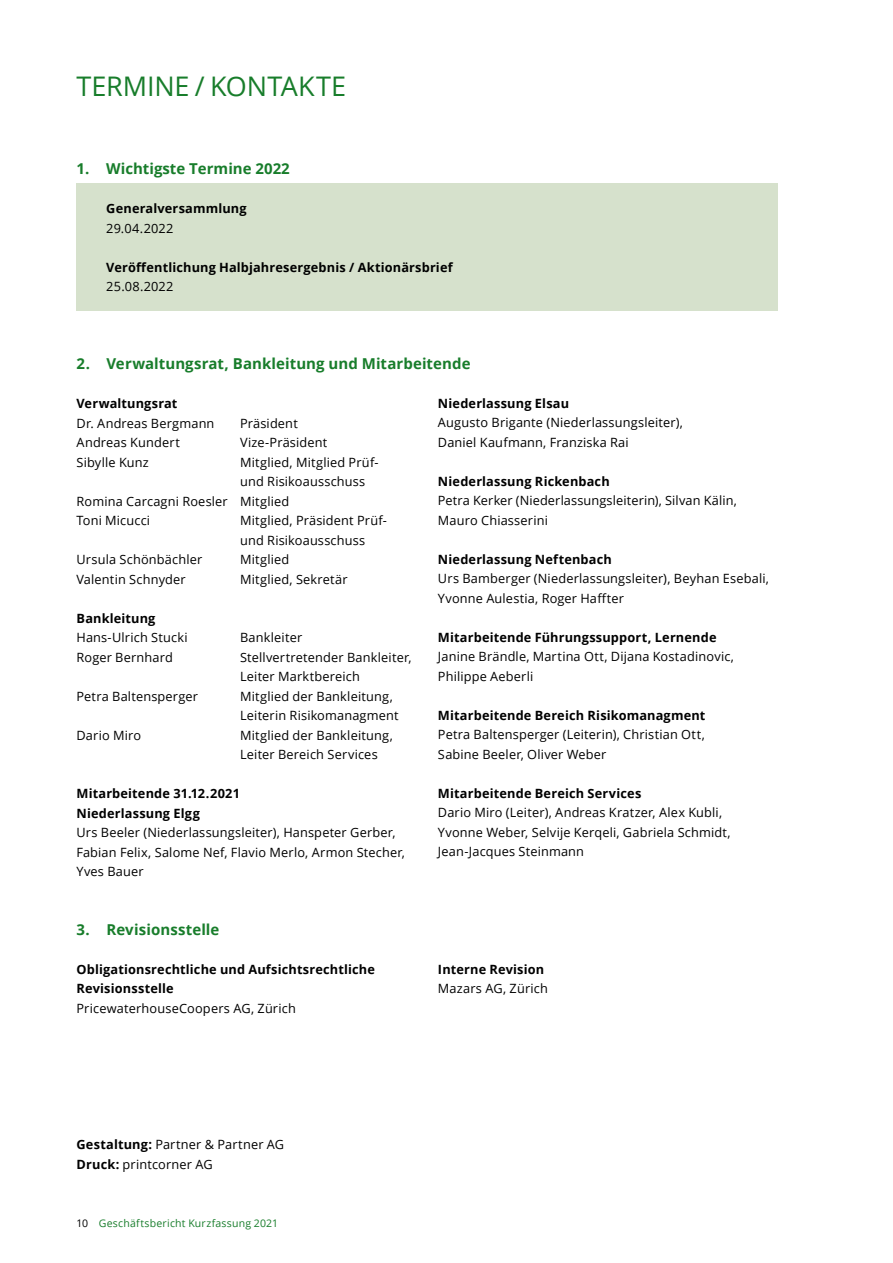
<style>
.page{position:relative;width:893px;height:1263px;background:#fff}
.page>*{position:absolute;margin:0;border:0;box-sizing:border-box;transform-origin:0 0}
.t1{font:27px "Open Sans";letter-spacing:-.005em;color:#187d2b}
.t2{font:700 15px "Open Sans";letter-spacing:.005em;color:#187d2b}
.t3{font:12.75px/19.5px "Open Sans";letter-spacing:.015em;color:#000}
.t4{font:700 12.75px/19.5px "Open Sans";letter-spacing:.015em;color:#000}
.t5{font:10.5px "Open Sans";letter-spacing:.02em;color:#187d2b}
.s1{font-weight:700}
.s2{color:#000}
</style>
<div class="page">
<div style="left:77px;top:183px;width:701px;height:128px;background:#d6e1cc"></div>
<h1 class="t1" style="left:77px;top:68px;width:271px">TERMINE / KONTAKTE</h1>
<p class="t2" style="left:77px;top:158px;width:215px">1. Wichtigste Termine 2022</p>
<p class="t4" style="left:106px;top:198px;width:142px">Generalversammlung</p>
<p class="t3" style="left:106px;top:218px;width:69px">29.04.2022</p>
<p class="t4" style="left:106px;top:257px;width:348px">Veröffentlichung Halbjahresergebnis / Aktionärsbrief</p>
<p class="t3" style="left:106px;top:276px;width:69px">25.08.2022</p>
<p class="t2" style="left:77px;top:353px;width:396px">2. Verwaltungsrat, Bankleitung und Mitarbeitende</p>
<p class="t4" style="left:77px;top:393px;width:102px">Verwaltungsrat</p>
<p class="t3" style="left:77px;top:413px;width:139px">Dr. Andreas Bergmann</p>
<p class="t3" style="left:240px;top:413px;width:59px">Präsident</p>
<p class="t3" style="left:77px;top:432px;width:105px">Andreas Kundert</p>
<p class="t3" style="left:240px;top:432px;width:89px">Vize-Präsident</p>
<p class="t3" style="left:77px;top:452px;width:74px">Sibylle Kunz</p>
<p class="t3" style="left:240px;top:452px;width:140px">Mitglied, Mitglied Prüf-</p>
<p class="t3" style="left:240px;top:471px;width:127px">und Risikoausschuss</p>
<p class="t3" style="left:77px;top:491px;width:214px">Romina Carcagni Roesler Mitglied</p>
<p class="t3" style="left:77px;top:510px;width:75px">Toni Micucci</p>
<p class="t3" style="left:240px;top:510px;width:148px">Mitglied, Präsident Prüf&shy;und Risikoausschuss</p>
<p class="t3" style="left:77px;top:549px;width:127px">Ursula Schönbächler</p>
<p class="t3" style="left:240px;top:549px;width:51px">Mitglied</p>
<p class="t3" style="left:77px;top:569px;width:111px">Valentin Schnyder</p>
<p class="t3" style="left:240px;top:569px;width:109px">Mitglied, Sekretär</p>
<p class="t4" style="left:77px;top:608px;width:80px">Bankleitung</p>
<p class="t3" style="left:77px;top:627px;width:113px">Hans-Ulrich Stucki</p>
<p class="t3" style="left:240px;top:627px;width:64px">Bankleiter</p>
<p class="t3" style="left:77px;top:647px;width:98px">Roger Bernhard</p>
<p class="t3" style="left:240px;top:647px;width:173px">Stellvertretender Bankleiter,<br>Leiter Marktbereich</p>
<p class="t3" style="left:77px;top:686px;width:123px">Petra Baltensperger</p>
<p class="t3" style="left:240px;top:686px;width:160px">Mitglied der Bankleitung,<br>Leiterin Risikomanagment</p>
<p class="t3" style="left:77px;top:725px;width:66px">Dario Miro</p>
<p class="t3" style="left:240px;top:725px;width:154px">Mitglied der Bankleitung,<br>Leiter Bereich Services</p>
<p class="t4" style="left:77px;top:783px;width:165px">Mitarbeitende 31.12.2021<br>Niederlassung Elgg</p>
<p class="t3" style="left:77px;top:822px;width:330px">Urs Beeler (Niederlassungsleiter), Hanspeter Gerber,<br>Fabian Felix, Salome Nef, Flavio Merlo, Armon Stecher,<br>Yves Bauer</p>
<p class="t4" style="left:438px;top:393px;width:133px">Niederlassung Elsau</p>
<p class="t3" style="left:438px;top:413px;width:247px">Augusto Brigante (Niederlassungsleiter),<br>Daniel Kaufmann, Franziska Rai</p>
<p class="t4" style="left:438px;top:471px;width:173px">Niederlassung Rickenbach</p>
<p class="t3" style="left:438px;top:491px;width:300px">Petra Kerker (Niederlassungsleiterin), Silvan Kälin,<br>Mauro Chiasserini</p>
<p class="t4" style="left:438px;top:549px;width:175px">Niederlassung Neftenbach</p>
<p class="t3" style="left:438px;top:569px;width:333px">Urs Bamberger (Niederlassungsleiter), Beyhan Esebali,<br>Yvonne Aulestia, Roger Haffter</p>
<p class="t4" style="left:438px;top:627px;width:280px">Mitarbeitende Führungssupport, Lernende</p>
<p class="t3" style="left:438px;top:647px;width:298px">Janine Brändle, Martina Ott, Dijana Kostadinovic,<br>Philippe Aeberli</p>
<p class="t4" style="left:438px;top:705px;width:269px">Mitarbeitende Bereich Risikomanagment</p>
<p class="t3" style="left:438px;top:725px;width:268px">Petra Baltensperger (Leiterin), Christian Ott,<br>Sabine Beeler, Oliver Weber</p>
<p class="t4" style="left:438px;top:783px;width:205px">Mitarbeitende Bereich Services</p>
<p class="t3" style="left:438px;top:803px;width:294px">Dario Miro (Leiter), Andreas Kratzer, Alex Kubli,<br>Yvonne Weber, Selvije Kerqeli, Gabriela Schmidt,<br>Jean-Jacques Steinmann</p>
<p class="t2" style="left:77px;top:919px;width:144px">3. Revisionsstelle</p>
<p class="t4" style="left:77px;top:959px;width:300px">Obligationsrechtliche und Aufsichtsrechtliche<br>Revisionsstelle</p>
<p class="t3" style="left:77px;top:998px;width:221px">PricewaterhouseCoopers AG, Zürich</p>
<p class="t3" style="left:77px;top:1134px;width:209px"><span class="s1">Gestaltung:</span> Partner &amp; Partner AG<br><span class="s1">Druck:</span> printcorner AG</p>
<p class="t5" style="left:77px;top:1216px;width:203px"><span class="s2">10</span> Geschäftsbericht Kurzfassung 2021</p>
<p class="t4" style="left:438px;top:959px;width:108px">Interne Revision</p>
<p class="t3" style="left:438px;top:978px;width:111px">Mazars AG, Zürich</p>
</div>
